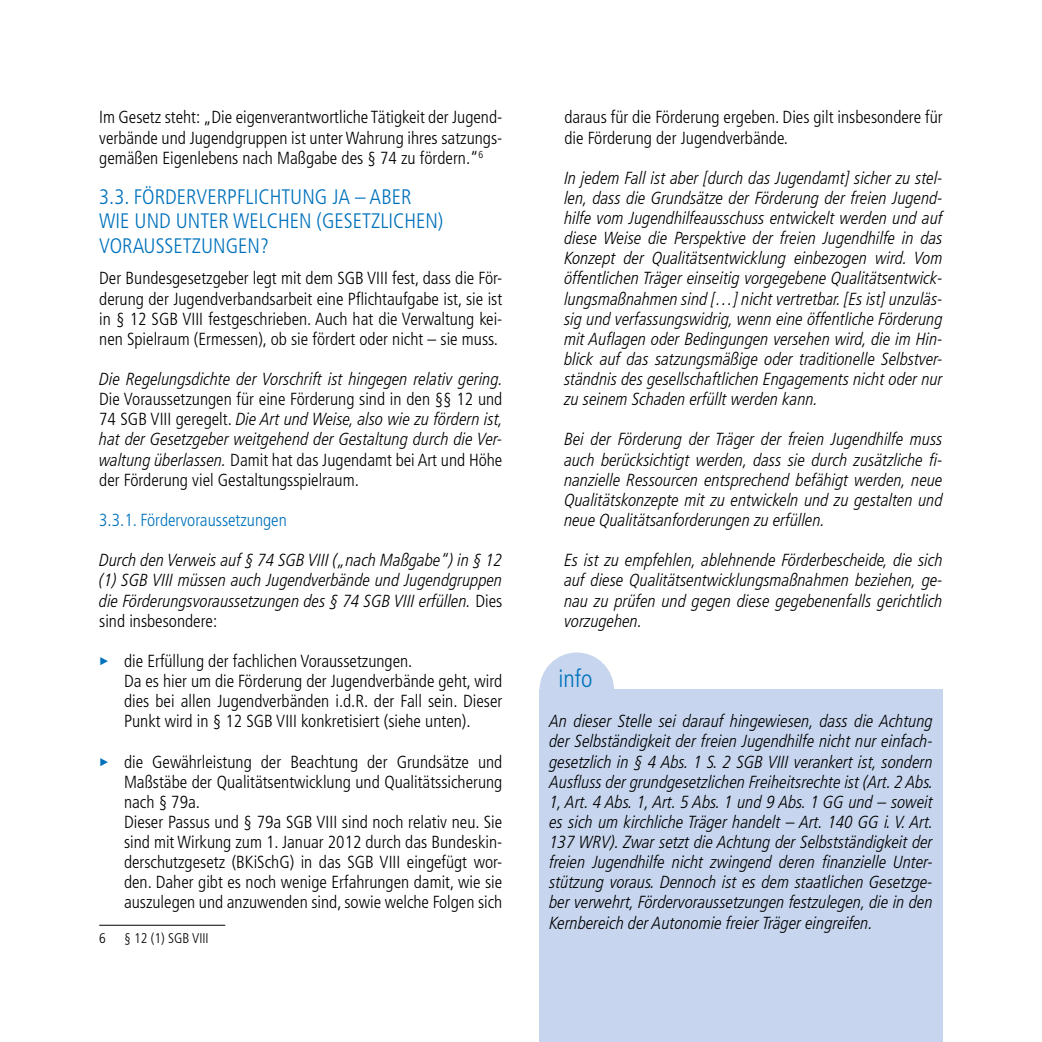
<style>
.page{position:relative;width:1042px;height:1042px;background:#fff}
.page>*{position:absolute;margin:0;border:0;box-sizing:border-box;transform-origin:0 0}
.t1{font:300 condensed 24.5px "Frutiger LT Std";color:#0072bc}
.t2{font:300 condensed 21px/24.5px "Frutiger LT Std";color:#0072bc}
.t3{font:italic 300 condensed 17.5px/20.1px "Frutiger LT Pro";color:#000;text-align:justify}
.t4{font:300 condensed 17.5px/20.1px "Frutiger LT Std";color:#000}
.t5{font:300 condensed 17.5px "Frutiger LT Std";color:#0072bc}
.t6{font:300 condensed 14px "Frutiger LT Std";color:#000}
.s1{font-family:"Frutiger LT Std";font-style:normal}
.s2{font-family:"Frutiger LT Pro";font-style:italic}
.s3{font-family:"Unit OT";font-stretch:normal;color:#0072bc}
</style>
<div class="page">
<div style="left:539px;top:690px;width:404px;height:352px;background:#c7d6ee"></div>
<div style="left:539px;top:652px;width:75px;height:75px;background:#c7d6ee;border-radius:50%"></div>
<hr style="left:99px;top:925px;width:126px;height:1px;background:#000">
<p class="t4" style="left:99px;top:108px;width:405px;text-align:justify">Im Gesetz steht: „Die eigenverantwortliche Tätigkeit der Jugend&shy;verbände und Jugendgruppen ist unter Wahrung ihres satzungs&shy;gemäßen Eigenlebens nach Maßgabe des § 74 zu fördern.“<sup>6</sup></p>
<p class="t2" style="left:99px;top:185px;width:346px">3.3. FÖRDERVERPFLICHTUNG JA – ABER<br>WIE UND UNTER WELCHEN (GESETZLICHEN)<br>VORAUSSETZUNGEN?</p>
<p class="t4" style="left:99px;top:269px;width:405px;text-align:justify">Der Bundesgesetzgeber legt mit dem SGB VIII fest, dass die För&shy;derung der Jugendverbandsarbeit eine Pflichtaufgabe ist, sie ist in § 12 SGB VIII festgeschrieben. Auch hat die Verwaltung kei&shy;nen Spielraum (Ermessen), ob sie fördert oder nicht – sie muss.</p>
<p class="t3" style="left:99px;top:369px;width:405px">Die Regelungsdichte der Vorschrift ist hingegen relativ gering.</p>
<p class="t4" style="left:99px;top:389px;width:405px">Die Voraussetzungen für eine Förderung sind in den §§ 12 und</p>
<p class="t3" style="left:99px;top:409px;width:405px"><span class="s1">74 SGB VIII geregelt.</span> Die Art und Weise, also wie zu fördern ist, hat der Gesetzgeber weitgehend der Gestaltung durch die Ver-</p>
<p class="t4" style="left:99px;top:450px;width:405px"><span class="s2">waltung überlassen.</span> Damit hat das Jugendamt bei Art und Höhe der Förderung viel Gestaltungsspielraum.</p>
<p class="t5" style="left:99px;top:510px;width:189px">3.3.1. Fördervoraussetzungen</p>
<p class="t3" style="left:99px;top:550px;width:405px">Durch den Verweis auf § 74 SGB VIII („nach Maßgabe“) in § 12 (1) SGB VIII müssen auch Jugendverbände und Jugendgruppen die Förderungsvoraussetzungen des § 74 SGB VIII erfüllen. <span class="s1">Dies</span></p>
<p class="t4" style="left:99px;top:611px;width:119px">sind insbesondere:</p>
<p class="t4" style="left:124px;top:651px;width:380px;text-indent:-25px"><span class="s3">‣</span> die Erfüllung der fachlichen Voraussetzungen.<br>Da es hier um die Förderung der Jugendverbände geht, wird dies bei allen Jugendverbänden i.d.R. der Fall sein. Dieser Punkt wird in § 12 SGB VIII konkretisiert (siehe unten).</p>
<p class="t4" style="left:124px;top:752px;width:380px;text-indent:-25px"><span class="s3">‣</span> die Gewährleistung der Beachtung der Grundsätze und Maßstäbe der Qualitätsentwicklung und Qualitätssicherung nach § 79a.<br>Dieser Passus und § 79a SGB VIII sind noch relativ neu. Sie sind mit Wirkung zum 1. Januar 2012 durch das Bundeskin&shy;derschutzgesetz (BKiSchG) in das SGB VIII eingefügt wor&shy;den. Daher gibt es noch wenige Erfahrungen damit, wie sie auszulegen und anzuwenden sind, sowie welche Folgen sich</p>
<p class="t6" style="left:99px;top:930px;width:8px">6</p>
<p class="t6" style="left:124px;top:930px;width:86px">§ 12 (1) SGB VIII</p>
<p class="t4" style="left:564px;top:108px;width:380px">daraus für die Förderung ergeben. Dies gilt insbesondere für die Förderung der Jugendverbände.</p>
<p class="t3" style="left:564px;top:168px;width:380px">In jedem Fall ist aber [durch das Jugendamt] sicher zu stel&shy;len, dass die Grundsätze der Förderung der freien Jugend&shy;hilfe vom Jugendhilfeausschuss entwickelt werden und auf diese Weise die Perspektive der freien Jugendhilfe in das Konzept der Qualitätsentwicklung einbezogen wird. Vom öffentlichen Träger einseitig vorgegebene Qualitätsentwick&shy;lungsmaßnahmen sind […] nicht vertretbar. [Es ist] unzuläs&shy;sig und verfassungswidrig, wenn eine öffentliche Förderung mit Auflagen oder Bedingungen versehen wird, die im Hin&shy;blick auf das satzungsmäßige oder traditionelle Selbstver&shy;ständnis des gesellschaftlichen Engagements nicht oder nur zu seinem Schaden erfüllt werden kann.</p>
<p class="t3" style="left:564px;top:429px;width:380px">Bei der Förderung der Träger der freien Jugendhilfe muss auch berücksichtigt werden, dass sie durch zusätzliche fi&shy;nanzielle Ressourcen entsprechend befähigt werden, neue Qualitätskonzepte mit zu entwickeln und zu gestalten und neue Qualitätsanforderungen zu erfüllen.</p>
<p class="t3" style="left:564px;top:550px;width:380px">Es ist zu empfehlen, ablehnende Förderbescheide, die sich auf diese Qualitätsentwicklungsmaßnahmen beziehen, ge&shy;nau zu prüfen und gegen diese gegebenenfalls gerichtlich vorzugehen.</p>
<h1 class="t1" style="left:558px;top:665px;width:36px">info</h1>
<p class="t3" style="left:549px;top:711px;width:385px">An dieser Stelle sei darauf hingewiesen, dass die Achtung der Selbständigkeit der freien Jugendhilfe nicht nur einfach&shy;gesetzlich in § 4 Abs. 1 S. 2 SGB VIII verankert ist, sondern Ausfluss der grundgesetzlichen Freiheitsrechte ist (Art. 2 Abs.<br>1, Art. 4 Abs. 1, Art. 5 Abs. 1 und 9 Abs. 1 GG und – soweit es sich um kirchliche Träger handelt – Art. 140 GG i. V. Art.<br>137 WRV). Zwar setzt die Achtung der Selbstständigkeit der freien Jugendhilfe nicht zwingend deren finanzielle Unter&shy;stützung voraus. Dennoch ist es dem staatlichen Gesetzge&shy;ber verwehrt, Fördervoraussetzungen festzulegen, die in den Kernbereich der Autonomie freier Träger eingreifen.</p>
</div>
